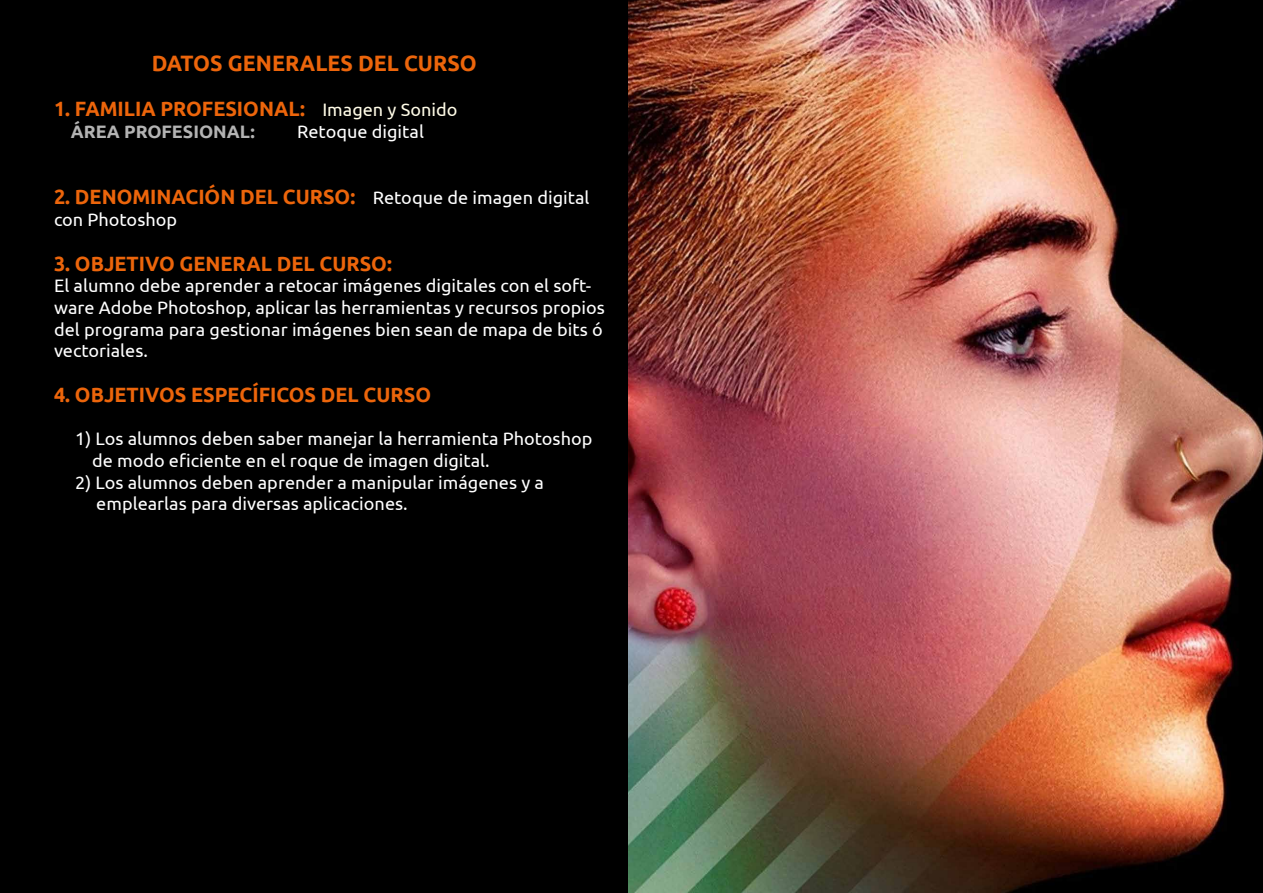
<style>
.page{position:relative;width:1263px;height:893px;background:#fff}
.page>*{position:absolute;margin:0;border:0;box-sizing:border-box;transform-origin:0 0}
.t1{font:700 22.2px "Ubuntu";color:#ec650b;scale:.96 1}
.t2{font:700 20.7px "Ubuntu";color:#ec650b;scale:.96 1}
.t3{font:18px/21.6px "Ubuntu";color:#fff}
.t4{font:700 18px "Ubuntu";color:#b3b3b3}
.s1{font-weight:400;font-size:18px;color:#fffce7}
.s2{font-weight:400;font-size:18px;color:#fff}
</style>
<div class="page">
<div style="left:0;top:0;width:630px;height:893px;background:#000"></div>
<img style="left:628px;top:0;width:635px;height:893px">
<p class="t1" style="left:152px;top:49px;width:340px">DATOS GENERALES DEL CURSO</p>
<p class="t2" style="left:54px;top:95px;width:422px">1. FAMILIA PROFESIONAL: <span class="s1">Imagen y Sonido</span></p>
<p class="t4" style="left:71px;top:119px;width:185px">ÁREA PROFESIONAL:</p>
<p class="t3" style="left:297px;top:120px;width:128px">Retoque digital</p>
<p class="t2" style="left:54px;top:183px;width:559px">2. DENOMINACIÓN DEL CURSO: <span class="s2">Retoque de imagen digital</span></p>
<p class="t3" style="left:54px;top:208px;width:125px">con Photoshop</p>
<p class="t2" style="left:54px;top:250px;width:353px">3. OBJETIVO GENERAL DEL CURSO:</p>
<p class="t3" style="left:54px;top:275px;width:552px">El alumno debe aprender a retocar imágenes digitales con el soft&shy;ware Adobe Photoshop, aplicar las herramientas y recursos propios del programa para gestionar imágenes bien sean de mapa de bits ó vectoriales.</p>
<p class="t2" style="left:54px;top:381px;width:394px">4. OBJETIVOS ESPECÍFICOS DEL CURSO</p>
<p class="t3" style="left:92px;top:428px;width:502px;text-indent:-17px">1) Los alumnos deben saber manejar la herramienta Photoshop de modo eficiente en el roque de imagen digital.</p>
<p class="t3" style="left:96px;top:471px;width:449px;text-indent:-21px">2) Los alumnos deben aprender a manipular imágenes y a emplearlas para diversas aplicaciones.</p>
</div>
